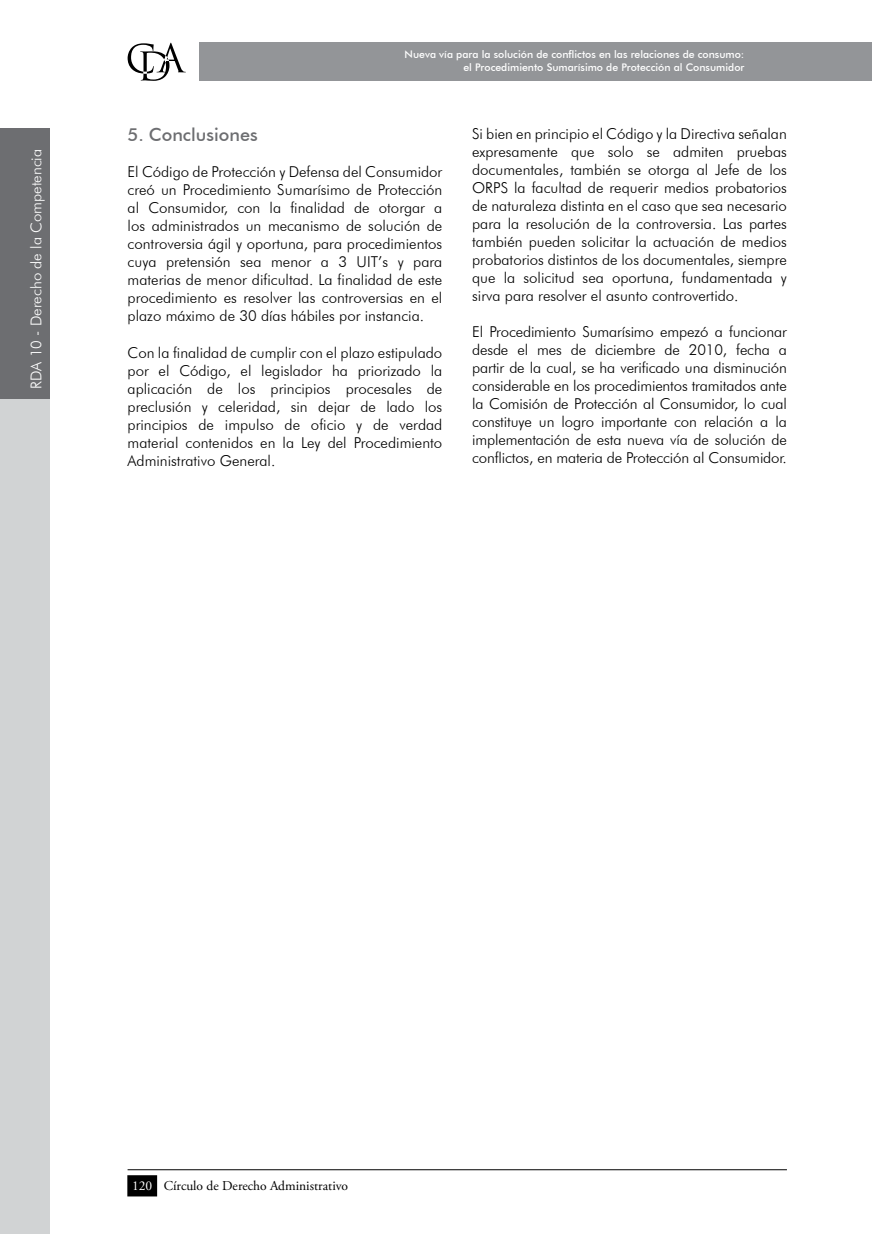
<style>
.page{position:relative;width:872px;height:1234px;background:#fff}
.page>*{position:absolute;margin:0;border:0;box-sizing:border-box;transform-origin:0 0}
.t1{font:500 18px "Futura BT";color:#6d6e71}
.t2{font:300 15px/18px "Futura BT";color:#000;text-align:justify}
.t3{font:300 15px "Futura BT";color:#fff}
.t4{font:13.5px "Adobe Garamond Pro";color:#000}
.t5{font:500 10.5px/12.6px "Futura BT";color:#fff;text-align:right}
.s1{color:#fff}
</style>
<div class="page">
<div style="left:199px;top:43px;width:673px;height:38px;background:#939598"></div>
<svg style="left:128px;top:43px;width:58px;height:38px"></svg>
<hr style="left:128px;top:1168px;width:659px;height:1px;background:#000">
<div style="left:128px;top:1175px;width:28px;height:20px;background:#000"></div>
<div style="left:127px;top:1174px;width:30px;height:22px;border:2px solid #000"></div>
<div style="left:0;top:395px;width:50px;height:838px;background:#d1d3d4"></div>
<div style="left:0;top:128px;width:50px;height:271px;background:#6d6e71"></div>
<p class="t3" style="left:27px;top:388px;width:241px;rotate:-90deg">RDA 10 - Derecho de la Competencia</p>
<p class="t5" style="left:404px;top:48px;width:341px">Nueva vía para la solución de conflictos en las relaciones de consumo: el Procedimiento Sumarísimo de Protección al Consumidor</p>
<p class="t1" style="left:128px;top:124px;width:132px">5. Conclusiones</p>
<p class="t2" style="left:128px;top:163px;width:316px">E l Código de Protección y Defensa del Consumidor creó un Procedimiento Sumarísimo de Protección al Consumidor, con la finalidad de otorgar a los administrados un mecanismo de solución de controversia ágil y oportuna, para procedimientos cuya pretensión sea menor a 3 UIT’s y para materias de menor dificultad. La finalidad de este procedimiento es resolver las controversias en el plazo máximo de 30 días hábiles por instancia.</p>
<p class="t2" style="left:128px;top:343px;width:316px">Con la finalidad de cumplir con el plazo estipulado por el Código, el legislador ha priorizado la aplicación de los principios procesales de preclusión y celeridad, sin dejar de lado los principios de impulso de oficio y de verdad material contenidos en la Ley del Procedimiento Administrativo General.</p>
<p class="t2" style="left:472px;top:125px;width:316px">Si bien en principio el Código y la Directiva señalan expresamente que solo se admiten pruebas documentales, también se otorga al Jefe de los ORPS la facultad de requerir medios probatorios de naturaleza distinta en el caso que sea necesario para la resolución de la controversia. Las partes también pueden solicitar la actuación de medios probatorios distintos de los documentales, siempre que la solicitud sea oportuna, fundamentada y sirva para resolver el asunto controvertido.</p>
<p class="t2" style="left:472px;top:323px;width:316px">E l Procedimiento Sumarísimo empezó a funcionar desde el mes de diciembre de 2010, fecha a partir de la cual, se ha verificado una disminución considerable en los procedimientos tramitados ante la Comisión de Protección al Consumidor, lo cual constituye un logro importante con relación a la implementación de esta nueva vía de solución de conflictos, en materia de Protección al Consumidor.</p>
<p class="t4" style="left:132px;top:1176px;width:218px"><span class="s1">120</span> Círculo de Derecho Administrativo</p>
</div>
